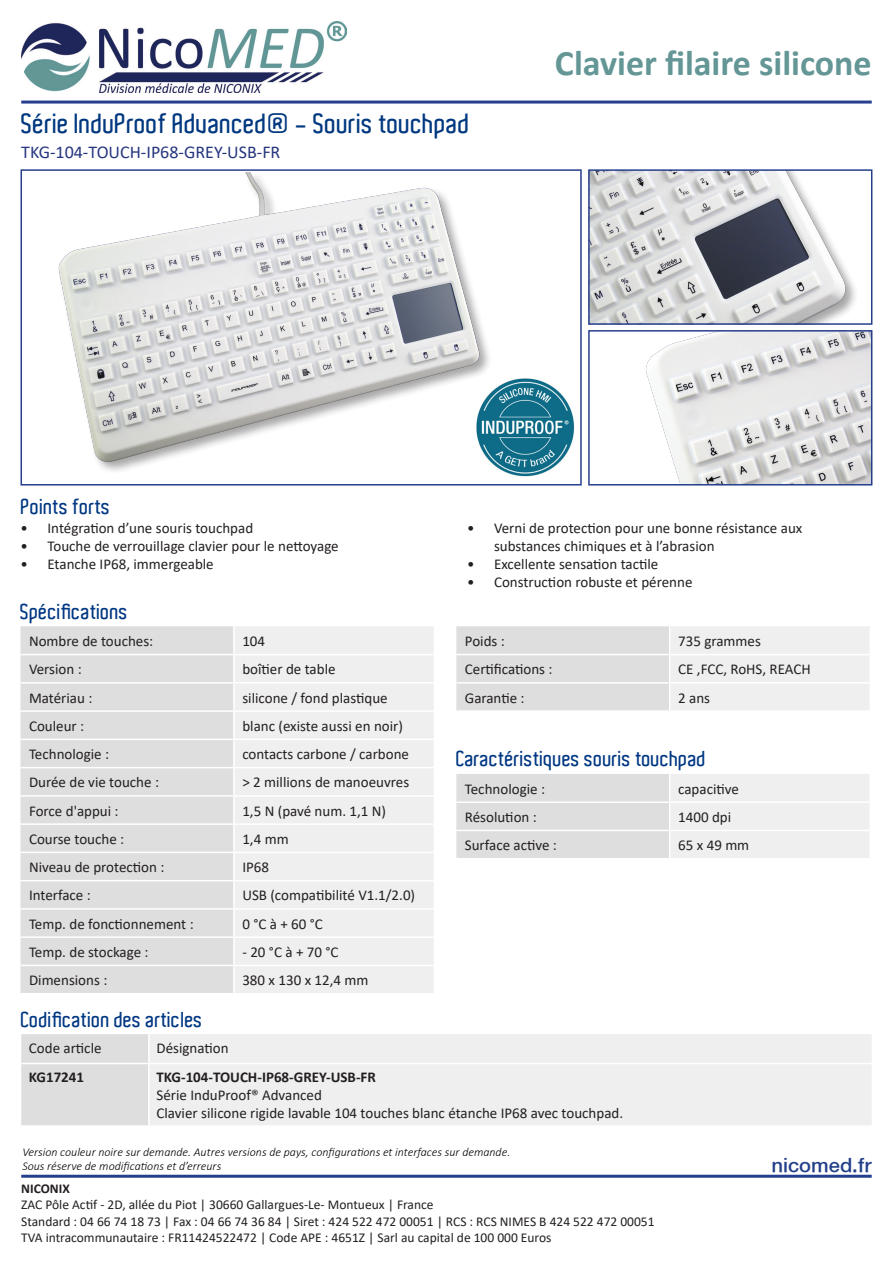
<style>
.page{position:relative;width:893px;height:1263px;background:#fff}
.page>*{position:absolute;margin:0;border:0;box-sizing:border-box;transform-origin:0 0}
.t1{font:700 36px "Calibri";color:#649696}
.t2{font:600 27px "Aldo";color:#003880}
.t3{font:600 21px "Aldo";color:#003783}
.t4{font:21px "Schul Vokal Dotless";color:#24408a}
.t5{font:18px "Calibri";color:#26367f}
.t6{font:15px/18px "Calibri";color:#231f20}
.t7{font:700 15px "Calibri";color:#231f20}
.t8{font:13.5px/16.2px "Calibri";color:#231f20}
.t9{font:700 13.5px "Calibri";color:#231f20}
.t10{font:italic 300 12px "Calibri";color:#000}
</style>
<div class="page">
<hr style="left:21px;top:1175px;width:851px;height:3px;background:#253f8e">
<hr style="left:21px;top:101px;width:851px;height:3px;background:#253f8e">
<img style="left:21px;top:21px;width:325px;height:71px">
<img style="left:58px;top:173px;width:431px;height:298px">
<div style="left:21px;top:169px;width:561px;height:316px;border:2px solid #253f8e"></div>
<img style="left:591px;top:172px;width:265px;height:150px">
<div style="left:588px;top:169px;width:284px;height:156px;border:2px solid #253f8e"></div>
<img style="left:646px;top:333px;width:223px;height:149px">
<div style="left:588px;top:330px;width:284px;height:155px;border:2px solid #253f8e"></div>
<div style="left:21px;top:626px;width:212px;height:367px;background:#dedede"></div>
<div style="left:235px;top:626px;width:199px;height:367px;background:#efefef"></div>
<hr style="left:21px;top:654px;width:213px;height:1px;background:#fff">
<hr style="left:234px;top:654px;width:200px;height:1px;background:#fff">
<hr style="left:21px;top:682px;width:213px;height:1px;background:#fff">
<hr style="left:234px;top:682px;width:200px;height:1px;background:#fff">
<hr style="left:21px;top:710px;width:213px;height:2px;background:#fff">
<hr style="left:234px;top:710px;width:200px;height:2px;background:#fff">
<hr style="left:21px;top:739px;width:213px;height:1px;background:#fff">
<hr style="left:234px;top:739px;width:200px;height:1px;background:#fff">
<hr style="left:21px;top:767px;width:213px;height:1px;background:#fff">
<hr style="left:234px;top:767px;width:200px;height:1px;background:#fff">
<hr style="left:21px;top:795px;width:213px;height:2px;background:#fff">
<hr style="left:234px;top:795px;width:200px;height:2px;background:#fff">
<hr style="left:21px;top:823px;width:213px;height:2px;background:#fff">
<hr style="left:21px;top:852px;width:213px;height:1px;background:#fff">
<hr style="left:21px;top:880px;width:213px;height:1px;background:#fff">
<hr style="left:21px;top:908px;width:213px;height:2px;background:#fff">
<hr style="left:21px;top:936px;width:213px;height:2px;background:#fff">
<hr style="left:21px;top:965px;width:213px;height:1px;background:#fff">
<hr style="left:234px;top:823px;width:200px;height:2px;background:#fff">
<hr style="left:234px;top:852px;width:200px;height:1px;background:#fff">
<hr style="left:234px;top:880px;width:200px;height:1px;background:#fff">
<hr style="left:234px;top:908px;width:200px;height:2px;background:#fff">
<hr style="left:234px;top:936px;width:200px;height:2px;background:#fff">
<hr style="left:234px;top:965px;width:200px;height:1px;background:#fff">
<svg style="left:456px;top:626px;width:413px;height:84px"></svg>
<hr style="left:670px;top:682px;width:200px;height:1px;background:#fff">
<div style="left:21px;top:1034px;width:127px;height:91px;background:#dedede"></div>
<div style="left:150px;top:1034px;width:722px;height:91px;background:#efefef"></div>
<hr style="left:21px;top:1063px;width:128px;height:1px;background:#fff">
<hr style="left:149px;top:1063px;width:723px;height:1px;background:#fff">
<img style="left:476px;top:379px;width:98px;height:97px">
<svg style="left:456px;top:774px;width:413px;height:84px"></svg>
<hr style="left:670px;top:830px;width:200px;height:1px;background:#fff">
<p class="t2" style="left:21px;top:108px;width:450px">Série InduProof Advanced® - Souris touchpad</p>
<p class="t5" style="left:21px;top:139px;width:261px">TKG-104-TOUCH-IP68-GREY-USB-FR</p>
<p class="t1" style="left:555px;top:38px;width:318px">Clavier filaire silicone</p>
<p class="t3" style="left:21px;top:495px;width:91px">Points forts</p>
<p class="t6" style="left:21px;top:518px;width:234px">• Intégration d’une souris touchpad</p>
<p class="t6" style="left:21px;top:536px;width:320px">• Touche de verrouillage clavier pour le nettoyage</p>
<p class="t6" style="left:21px;top:554px;width:195px">• Etanche IP68, immergeable</p>
<p class="t3" style="left:21px;top:600px;width:109px">Spécifications</p>
<p class="t6" style="left:29px;top:632px;width:126px">Nombre de touches:</p>
<p class="t6" style="left:242px;top:632px;width:24px">104</p>
<p class="t6" style="left:29px;top:660px;width:54px">Version :</p>
<p class="t6" style="left:242px;top:660px;width:95px">boîtier de table</p>
<p class="t6" style="left:29px;top:688px;width:65px">Matériau :</p>
<p class="t6" style="left:242px;top:688px;width:147px">silicone / fond plastique</p>
<p class="t6" style="left:29px;top:716px;width:57px">Couleur :</p>
<p class="t6" style="left:242px;top:716px;width:162px">blanc (existe aussi en noir)</p>
<p class="t6" style="left:29px;top:745px;width:82px">Technologie :</p>
<p class="t6" style="left:242px;top:745px;width:168px">contacts carbone / carbone</p>
<p class="t6" style="left:29px;top:773px;width:132px">Durée de vie touche :</p>
<p class="t6" style="left:242px;top:773px;width:168px">&gt; 2 millions de manoeuvres</p>
<p class="t6" style="left:29px;top:801px;width:91px">Force d'appui :</p>
<p class="t6" style="left:242px;top:801px;width:145px">1,5 N (pavé num. 1,1 N)</p>
<p class="t6" style="left:29px;top:829px;width:97px">Course touche :</p>
<p class="t6" style="left:242px;top:829px;width:48px">1,4 mm</p>
<p class="t6" style="left:29px;top:858px;width:137px">Niveau de protection :</p>
<p class="t6" style="left:242px;top:858px;width:28px">IP68</p>
<p class="t6" style="left:29px;top:886px;width:63px">Interface :</p>
<p class="t6" style="left:242px;top:886px;width:174px">USB (compatibilité V1.1/2.0)</p>
<p class="t6" style="left:29px;top:914px;width:166px">Temp. de fonctionnement :</p>
<p class="t6" style="left:242px;top:914px;width:82px">0 °C à + 60 °C</p>
<p class="t6" style="left:29px;top:942px;width:121px">Temp. de stockage :</p>
<p class="t6" style="left:242px;top:942px;width:98px">- 20 °C à + 70 °C</p>
<p class="t6" style="left:29px;top:971px;width:80px">Dimensions :</p>
<p class="t6" style="left:242px;top:971px;width:128px">380 x 130 x 12,4 mm</p>
<p class="t3" style="left:21px;top:1008px;width:183px">Codification des articles</p>
<p class="t6" style="left:494px;top:518px;width:310px;text-indent:-27px">• Verni de protection pour une bonne résistance aux substances chimiques et à l’abrasion</p>
<p class="t6" style="left:467px;top:554px;width:193px">• Excellente sensation tactile</p>
<p class="t6" style="left:467px;top:572px;width:227px">• Construction robuste et pérenne</p>
<p class="t6" style="left:465px;top:632px;width:41px">Poids :</p>
<p class="t6" style="left:678px;top:632px;width:84px">735 grammes</p>
<p class="t6" style="left:465px;top:660px;width:89px">Certifications :</p>
<p class="t6" style="left:678px;top:660px;width:134px">CE ,FCC, RoHS, REACH</p>
<p class="t6" style="left:465px;top:688px;width:61px">Garantie :</p>
<p class="t6" style="left:678px;top:688px;width:33px">2 ans</p>
<p class="t3" style="left:456px;top:747px;width:252px">Caractéristiques souris touchpad</p>
<p class="t6" style="left:465px;top:779px;width:82px">Technologie :</p>
<p class="t6" style="left:678px;top:779px;width:62px">capacitive</p>
<p class="t6" style="left:465px;top:807px;width:73px">Résolution :</p>
<p class="t6" style="left:678px;top:807px;width:54px">1400 dpi</p>
<p class="t6" style="left:465px;top:836px;width:94px">Surface active :</p>
<p class="t6" style="left:678px;top:836px;width:73px">65 x 49 mm</p>
<p class="t6" style="left:29px;top:1039px;width:74px">Code article</p>
<p class="t6" style="left:156px;top:1039px;width:74px">Désignation</p>
<p class="t7" style="left:29px;top:1067px;width:57px">KG17241</p>
<p class="t7" style="left:156px;top:1067px;width:221px">TKG-104-TOUCH-IP68-GREY-USB-FR</p>
<p class="t6" style="left:156px;top:1086px;width:167px">Série InduProof® Advanced</p>
<p class="t6" style="left:156px;top:1104px;width:468px">Clavier silicone rigide lavable 104 touches blanc étanche IP68 avec touchpad.</p>
<p class="t10" style="left:22px;top:1144px;width:489px">Version couleur noire sur demande. Autres versions de pays, configurations et interfaces sur demande.</p>
<p class="t10" style="left:22px;top:1158px;width:200px">Sous réserve de modifications et d’erreurs</p>
<p class="t9" style="left:21px;top:1179px;width:50px">NICONIX</p>
<p class="t8" style="left:21px;top:1196px;width:635px">ZAC Pôle Actif - 2D, allée du Piot | 30660 Gallargues-Le- Montueux | France<br>Standard : 04 66 74 18 73 | Fax : 04 66 74 36 84 | Siret : 424 522 472 00051 | RCS : RCS NIMES B 424 522 472 00051<br>TVA intracommunautaire : FR11424522472 | Code APE : 4651Z | Sarl au capital de 100 000 Euros</p>
<h3 class="t4" style="left:771px;top:1155px;width:102px">nicomed.fr</h3>
</div>
